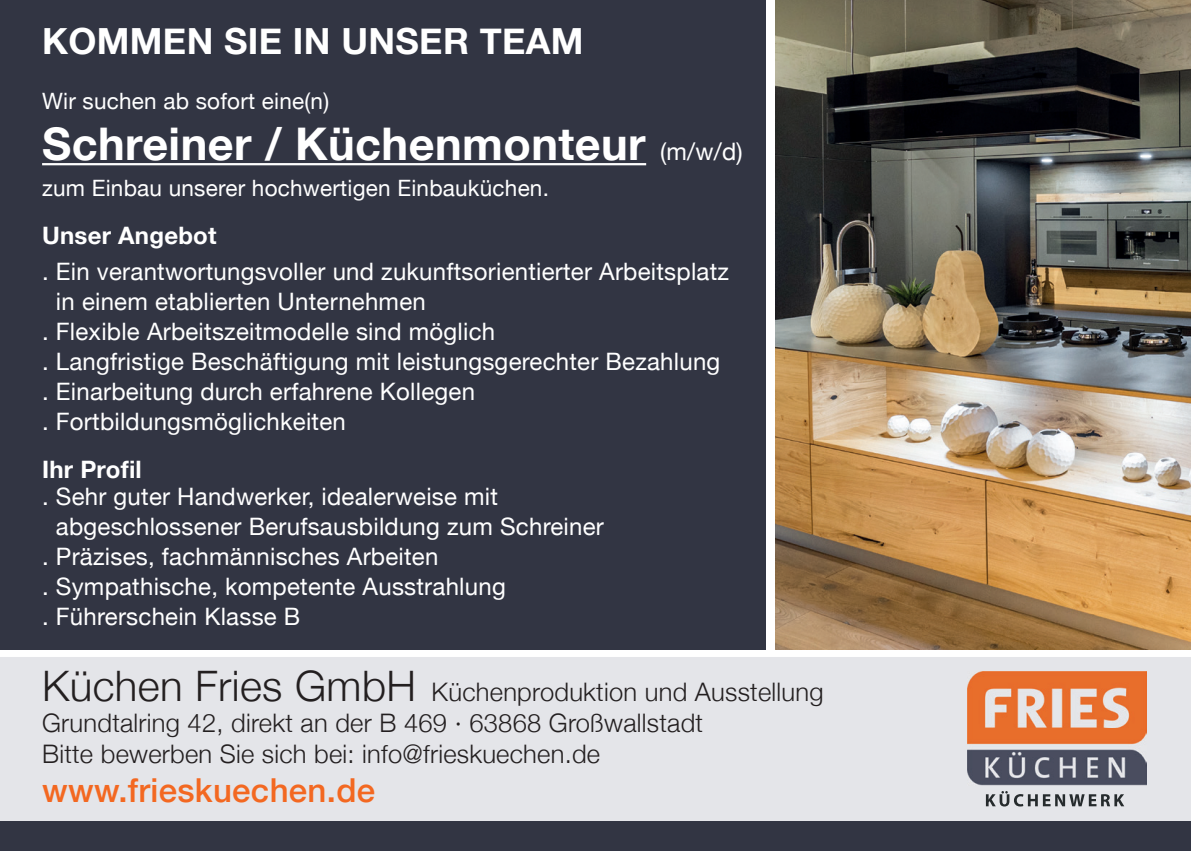
<style>
.page{position:relative;width:1191px;height:851px;background:#fff}
.page>*{position:absolute;margin:0;border:0;box-sizing:border-box;transform-origin:0 0}
.t1{font:700 45px "Helvetica Neue";letter-spacing:.01em;color:#fff}
.t2{font:700 36px "Helvetica Neue";letter-spacing:.01em;color:#fff}
.t3{font:500 33px "Helvetica Neue";letter-spacing:.01em;color:#f36821}
.t4{font:300 25.5px/30.6px "Helvetica Neue";letter-spacing:.01em;color:#231f20}
.t5{font:24px "Helvetica Neue";letter-spacing:.01em;color:#fff}
.t6{font:700 24px "Helvetica Neue";letter-spacing:.01em;color:#fff}
.t7{font:22.5px "Helvetica Neue";letter-spacing:.01em;color:#fff}
.s1{font-weight:400;font-size:24px}
.s2{font-size:42px}
</style>
<div class="page">
<img style="left:775px;top:0;width:416px;height:649px">
<div style="left:0;top:0;width:765px;height:649px;background:#323543"></div>
<div style="left:0;top:657px;width:1191px;height:164px;background:#e4e5e9"></div>
<img style="left:967px;top:671px;width:179px;height:114px">
<svg style="left:986px;top:790px;width:51px;height:16px"></svg>
<svg style="left:1043px;top:794px;width:81px;height:12px"></svg>
<div style="left:0;top:821px;width:1191px;height:29px;background:#323543"></div>
<hr style="left:42px;top:163px;width:604px;height:2px;background:#fff">
<h2 class="t2" style="left:42px;top:13px;width:543px">KOMMEN SIE IN UNSER TEAM</h2>
<p class="t7" style="left:42px;top:84px;width:288px">Wir suchen ab sofort eine(n)</p>
<h1 class="t1" style="left:42px;top:108px;width:702px">Schreiner / Küchenmonteur <span class="s1">(m/w/d)</span></h1>
<p class="t7" style="left:42px;top:171px;width:508px">zum Einbau unserer hochwertigen Einbauküchen.</p>
<p class="t6" style="left:42px;top:216px;width:176px">Unser Angebot</p>
<p class="t5" style="left:42px;top:254px;width:688px">. Ein verantwortungsvoller und zukunftsorientierter Arbeitsplatz</p>
<p class="t5" style="left:56px;top:284px;width:371px">in einem etablierten Unternehmen</p>
<p class="t5" style="left:42px;top:314px;width:454px">. Flexible Arbeitszeitmodelle sind möglich</p>
<p class="t5" style="left:42px;top:344px;width:680px">. Langfristige Beschäftigung mit leistungsgerechter Bezahlung</p>
<p class="t5" style="left:42px;top:374px;width:434px">. Einarbeitung durch erfahrene Kollegen</p>
<p class="t5" style="left:42px;top:404px;width:305px">. Fortbildungsmöglichkeiten</p>
<p class="t6" style="left:42px;top:450px;width:101px">Ihr Profil</p>
<p class="t5" style="left:42px;top:479px;width:457px">. Sehr guter Handwerker, idealerweise mit</p>
<p class="t5" style="left:56px;top:509px;width:549px">abgeschlossener Berufsausbildung zum Schreiner</p>
<p class="t5" style="left:42px;top:539px;width:398px">. Präzises, fachmännisches Arbeiten</p>
<p class="t5" style="left:42px;top:569px;width:465px">. Sympathische, kompetente Ausstrahlung</p>
<p class="t5" style="left:42px;top:599px;width:260px">. Führerschein Klasse B</p>
<p class="t4" style="left:42px;top:675px;width:783px"><span class="s2">Küchen Fries GmbH</span> Küchenproduktion und Ausstellung<br>Grundtalring 42, direkt an der B 469 · 63868 Großwallstadt<br>Bitte bewerben Sie sich bei: info@frieskuechen.de</p>
<h3 class="t3" style="left:42px;top:763px;width:335px">www.frieskuechen.de</h3>
</div>
